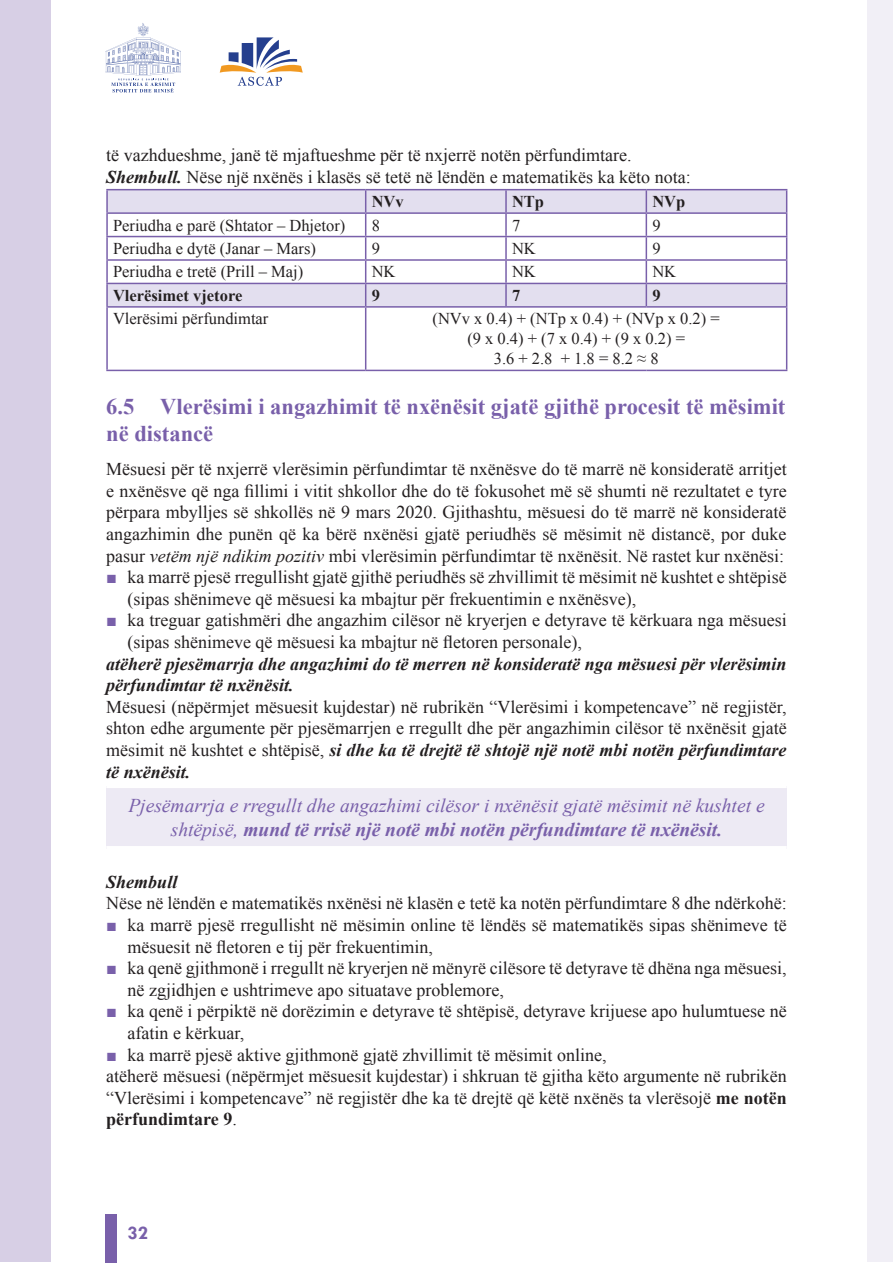
<style>
.page{position:relative;width:893px;height:1263px;background:#fff}
.page>*{position:absolute;margin:0;border:0;box-sizing:border-box;transform-origin:0 0}
.t1{font:700 22.5px/27px "Times New Roman";color:#7960aa}
.t2{font:italic 19.5px/23.4px "Times New Roman";color:#7960aa;text-align:center}
.t3{font:700 19.5px "Tw Cen";color:#7960aa}
.t4{font:18px/21.6px "Times New Roman";color:#231f20}
.t5{font:italic 700 18px/21.6px "Times New Roman";color:#231f20}
.t6{font:16.5px/19.8px "Times New Roman";color:#231f20;text-align:center}
.t7{font:700 16.5px "Times New Roman";color:#231f20}
.s1{font-weight:700;font-style:italic}
.s2{font-style:italic}
.s3{color:#7960aa}
.s4{font-weight:700}
</style>
<div class="page">
<div style="left:106px;top:1214px;width:11px;height:49px;background:#7960aa"></div>
<svg style="left:106px;top:23px;width:75px;height:69px"></svg>
<div style="left:1px;top:1px;width:50px;height:1261px;background:#d7cfe5"></div>
<div style="left:868px;top:1px;width:25px;height:1261px;background:#f1eff6"></div>
<svg style="left:220px;top:37px;width:83px;height:49px"></svg>
<svg style="left:108px;top:190px;width:678px;height:116px"></svg>
<hr style="left:106px;top:189px;width:260px;height:1px;background:#7960aa">
<hr style="left:106px;top:190px;width:2px;height:22px;background:#7960aa">
<hr style="left:366px;top:189px;width:140px;height:1px;background:#7960aa">
<hr style="left:506px;top:189px;width:140px;height:1px;background:#7960aa">
<hr style="left:505px;top:190px;width:2px;height:22px;background:#7960aa">
<hr style="left:646px;top:189px;width:141px;height:1px;background:#7960aa">
<hr style="left:106px;top:212px;width:260px;height:2px;background:#7960aa">
<hr style="left:106px;top:214px;width:2px;height:22px;background:#7960aa">
<hr style="left:366px;top:212px;width:140px;height:2px;background:#7960aa">
<hr style="left:506px;top:212px;width:140px;height:2px;background:#7960aa">
<hr style="left:505px;top:214px;width:2px;height:22px;background:#7960aa">
<hr style="left:646px;top:212px;width:141px;height:2px;background:#7960aa">
<hr style="left:106px;top:236px;width:260px;height:1px;background:#7960aa">
<hr style="left:106px;top:237px;width:2px;height:22px;background:#7960aa">
<hr style="left:366px;top:236px;width:140px;height:1px;background:#7960aa">
<hr style="left:506px;top:236px;width:140px;height:1px;background:#7960aa">
<hr style="left:505px;top:237px;width:2px;height:22px;background:#7960aa">
<hr style="left:646px;top:236px;width:141px;height:1px;background:#7960aa">
<hr style="left:106px;top:259px;width:260px;height:2px;background:#7960aa">
<hr style="left:106px;top:261px;width:2px;height:22px;background:#7960aa">
<hr style="left:366px;top:259px;width:140px;height:2px;background:#7960aa">
<hr style="left:506px;top:259px;width:140px;height:2px;background:#7960aa">
<hr style="left:505px;top:261px;width:2px;height:22px;background:#7960aa">
<hr style="left:646px;top:259px;width:141px;height:2px;background:#7960aa">
<hr style="left:106px;top:283px;width:260px;height:1px;background:#7960aa">
<hr style="left:106px;top:284px;width:2px;height:22px;background:#7960aa">
<hr style="left:366px;top:283px;width:140px;height:1px;background:#7960aa">
<svg style="left:365px;top:190px;width:1px;height:116px"></svg>
<hr style="left:506px;top:283px;width:140px;height:1px;background:#7960aa">
<hr style="left:505px;top:284px;width:2px;height:22px;background:#7960aa">
<hr style="left:646px;top:283px;width:141px;height:1px;background:#7960aa">
<svg style="left:646px;top:190px;width:1px;height:116px"></svg>
<svg style="left:786px;top:190px;width:1px;height:116px"></svg>
<hr style="left:106px;top:306px;width:260px;height:2px;background:#7960aa">
<hr style="left:106px;top:308px;width:2px;height:62px;background:#7960aa">
<hr style="left:366px;top:306px;width:140px;height:2px;background:#7960aa">
<hr style="left:365px;top:308px;width:1px;height:62px;background:#7960aa">
<hr style="left:506px;top:306px;width:140px;height:2px;background:#7960aa">
<hr style="left:646px;top:306px;width:141px;height:2px;background:#7960aa">
<hr style="left:786px;top:308px;width:1px;height:62px;background:#7960aa">
<hr style="left:106px;top:370px;width:260px;height:1px;background:#7960aa">
<hr style="left:366px;top:370px;width:140px;height:1px;background:#7960aa">
<hr style="left:506px;top:370px;width:140px;height:1px;background:#7960aa">
<hr style="left:646px;top:370px;width:141px;height:1px;background:#7960aa">
<div style="left:106px;top:786px;width:681px;height:62px;background:#edeaf4"></div>
<div style="left:106px;top:783px;width:681px;height:5px;background:#fff"></div>
<hr style="left:106px;top:846px;width:681px;height:4px;background:#fff">
<p class="t4" style="left:106px;top:144px;width:586px">të vazhdueshme, janë të mjaftueshme për të nxjerrë notën përfundimtare.<br><span class="s1">Shembull.</span> Nëse një nxënës i klasës së tetë në lëndën e matematikës ka këto nota:</p>
<p class="t7" style="left:372px;top:190px;width:34px">NVv</p>
<p class="t7" style="left:512px;top:190px;width:34px">NTp</p>
<p class="t7" style="left:652px;top:190px;width:34px">NVp</p>
<p class="t6" style="left:113px;top:215px;width:234px">Periudha e parë (Shtator – Dhjetor)</p>
<p class="t6" style="left:372px;top:215px;width:10px">8</p>
<p class="t6" style="left:512px;top:215px;width:10px">7</p>
<p class="t6" style="left:652px;top:215px;width:10px">9</p>
<p class="t6" style="left:113px;top:238px;width:204px">Periudha e dytë (Janar – Mars)</p>
<p class="t6" style="left:372px;top:238px;width:10px">9</p>
<p class="t6" style="left:512px;top:238px;width:25px">NK</p>
<p class="t6" style="left:652px;top:238px;width:10px">9</p>
<p class="t6" style="left:113px;top:262px;width:192px">Periudha e tretë (Prill – Maj)</p>
<p class="t6" style="left:372px;top:262px;width:25px">NK</p>
<p class="t6" style="left:512px;top:262px;width:25px">NK</p>
<p class="t6" style="left:652px;top:262px;width:25px">NK</p>
<p class="t7" style="left:113px;top:284px;width:131px">Vlerësimet vjetore</p>
<p class="t7" style="left:372px;top:284px;width:10px">9</p>
<p class="t7" style="left:512px;top:284px;width:10px">7</p>
<p class="t7" style="left:652px;top:284px;width:10px">9</p>
<p class="t6" style="left:113px;top:309px;width:157px">Vlerësimi përfundimtar</p>
<p class="t6" style="left:432px;top:309px;width:289px">(NVv x 0.4) + (NTp x 0.4) + (NVp x 0.2) = (9 x 0.4) + (7 x 0.4) + (9 x 0.2) =<br>3.6 + 2.8 + 1.8 = 8.2 ≈ 8</p>
<p class="t1" style="left:106px;top:392px;width:681px">6.5 Vlerësimi i angazhimit të nxënësit gjatë gjithë procesit të mësimit në distancë</p>
<p class="t4" style="left:106px;top:458px;width:682px;text-align:justify">Mësuesi për të nxjerrë vlerësimin përfundimtar të nxënësve do të marrë në konsideratë arritjet e nxënësve që nga fillimi i vitit shkollor dhe do të fokusohet më së shumti në rezultatet e tyre përpara mbylljes së shkollës në 9 mars 2020. Gjithashtu, mësuesi do të marrë në konsideratë angazhimin dhe punën që ka bërë nxënësi gjatë periudhës së mësimit në distancë, por duke pasur <span class="s2">vetëm një ndikim pozitiv</span> mbi vlerësimin përfundimtar të nxënësit. Në rastet kur nxënësi:</p>
<p class="t4" style="left:128px;top:566px;width:661px;text-indent:-21px"><span class="s3">■</span> ka marrë pjesë rregullisht gjatë gjithë periudhës së zhvillimit të mësimit në kushtet e shtëpisë (sipas shënimeve që mësuesi ka mbajtur për frekuentimin e nxënësve),</p>
<p class="t4" style="left:128px;top:609px;width:661px;text-indent:-21px"><span class="s3">■</span> ka treguar gatishmëri dhe angazhim cilësor në kryerjen e detyrave të kërkuara nga mësuesi (sipas shënimeve që mësuesi ka mbajtur në fletoren personale),</p>
<p class="t5" style="left:106px;top:652px;width:682px">atëherë pjesëmarrja dhe angazhimi do të merren në konsideratë nga mësuesi për vlerësimin përfundimtar të nxënësit.</p>
<p class="t4" style="left:106px;top:696px;width:682px;text-align:justify">Mësuesi (nëpërmjet mësuesit kujdestar) në rubrikën “Vlerësimi i kompetencave” në regjistër, shton edhe argumente për pjesëmarrjen e rregullt dhe për angazhimin cilësor të nxënësit gjatë mësimit në kushtet e shtëpisë, <span class="s1">si dhe ka të drejtë të shtojë një notë mbi notën përfundimtare të nxënësit.</span></p>
<p class="t2" style="left:128px;top:793px;width:638px">Pjesëmarrja e rregullt dhe angazhimi cilësor i nxënësit gjatë mësimit në kushtet e shtëpisë, <span class="s4">mund të rrisë një notë mbi notën përfundimtare të nxënësit.</span></p>
<p class="t5" style="left:106px;top:870px;width:73px">Shembull</p>
<p class="t4" style="left:106px;top:892px;width:682px">Nëse në lëndën e matematikës nxënësi në klasën e tetë ka notën përfundimtare 8 dhe ndërkohë:</p>
<p class="t4" style="left:128px;top:914px;width:661px;text-indent:-21px"><span class="s3">■</span> ka marrë pjesë rregullisht në mësimin online të lëndës së matematikës sipas shënimeve të mësuesit në fletoren e tij për frekuentimin,</p>
<p class="t4" style="left:128px;top:957px;width:661px;text-indent:-21px"><span class="s3">■</span> ka qenë gjithmonë i rregullt në kryerjen në mënyrë cilësore të detyrave të dhëna nga mësuesi, në zgjidhjen e ushtrimeve apo situatave problemore,</p>
<p class="t4" style="left:128px;top:1000px;width:661px;text-indent:-21px"><span class="s3">■</span> ka qenë i përpiktë në dorëzimin e detyrave të shtëpisë, detyrave krijuese apo hulumtuese në afatin e kërkuar,</p>
<p class="t4" style="left:106px;top:1043px;width:682px"><span class="s3">■</span> ka marrë pjesë aktive gjithmonë gjatë zhvillimit të mësimit online,<br>atëherë mësuesi (nëpërmjet mësuesit kujdestar) i shkruan të gjitha këto argumente në rubrikën “Vlerësimi i kompetencave” në regjistër dhe ka të drejtë që këtë nxënës ta vlerësojë <span class="s4">me notën përfundimtare 9</span>.</p>
<p class="t3" style="left:127px;top:1221px;width:22px">32</p>
</div>
